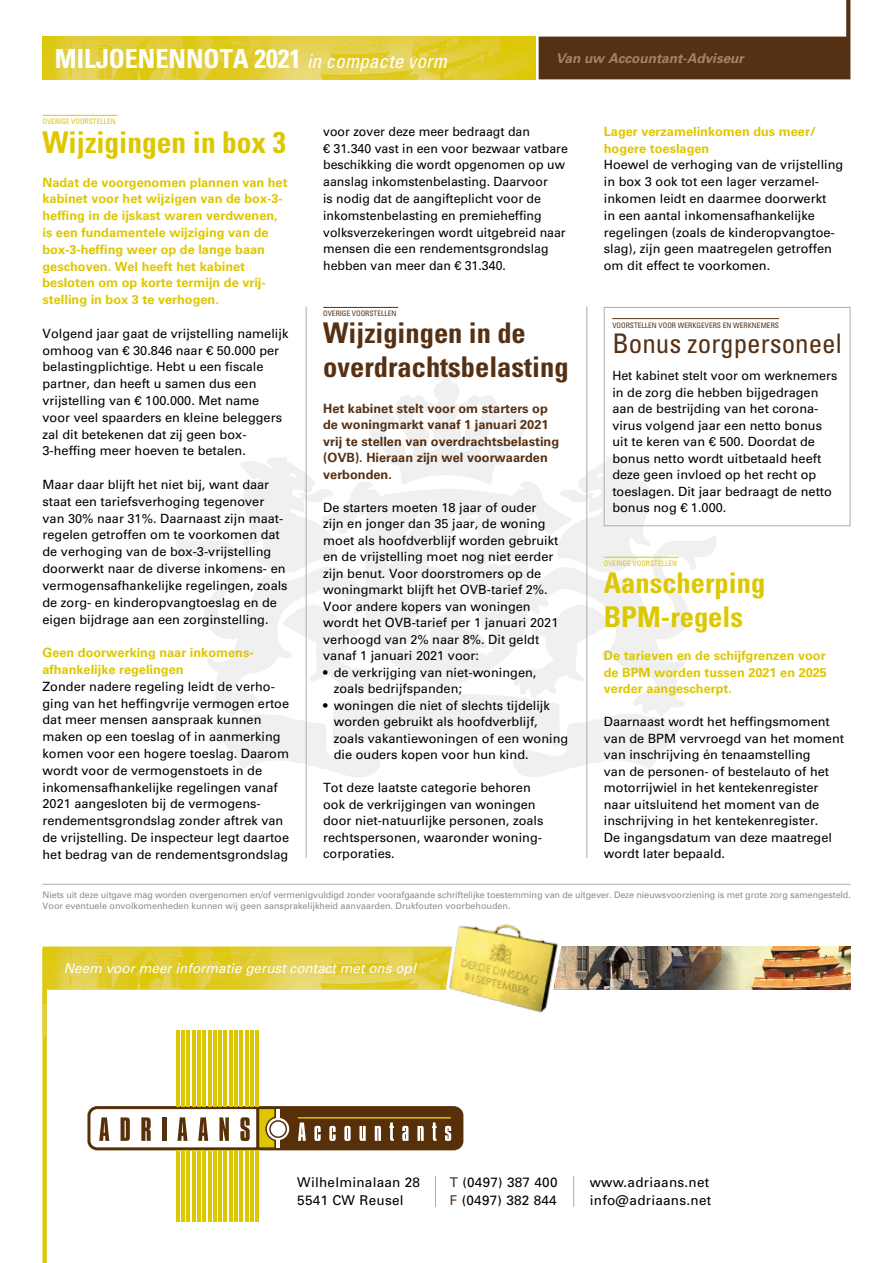
<style>
.page{position:relative;width:893px;height:1263px;background:#fff}
.page>*{position:absolute;margin:0;border:0;box-sizing:border-box;transform-origin:0 0}
.t1{font:700 condensed 30px "Univers LT Std";color:#ddc700}
.t2{font:700 condensed 28.5px/34.2px "Univers LT Std";color:#563013}
.t3{font:700 condensed 28.5px/34.2px "Univers LT Std";color:#ddc700}
.t4{font:condensed 27px "Univers LT Std";color:#563013}
.t5{font:700 condensed 26.25px "Univers LT Std";color:#fff}
.t6{font:13.5px/18px "Univers";letter-spacing:.02em;color:#000}
.t7{font:italic 13.5px "Univers";color:#fff}
.t8{font:italic 700 13.5px "Univers";color:#a18467}
.t9{font:12.75px/16.8px "Univers LT Std";color:#000}
.t10{font:700 12.75px/16.8px "Univers LT Std";color:#ddc700}
.t11{font:700 12.75px/16.5px "Univers LT Std";color:#563013}
.t12{font:9px/10.8px "Univers";letter-spacing:-.01em;color:#8d8d89}
.t13{font:condensed 7.5px "Univers LT Std";color:#563013}
.t14{font:condensed 7.5px "Univers LT Std";color:#ddc700}
.s1{font-weight:400;font-style:italic;font-size:19.5px}
.s2{color:#563013}
</style>
<div class="page">
<svg style="left:43px;top:1037px;width:421px;height:226px"></svg>
<img style="left:43px;top:947px;width:397px;height:90px">
<img style="left:568px;top:947px;width:282px;height:42px">
<img style="left:440px;top:924px;width:128px;height:89px">
<img style="left:43px;top:37px;width:492px;height:42px">
<svg style="left:539px;top:0;width:311px;height:79px"></svg>
<svg style="left:176px;top:358px;width:543px;height:423px"></svg>
<hr style="left:43px;top:884px;width:807px;height:1px;background:#afadaa">
<svg style="left:87px;top:1104px;width:376px;height:48px"></svg>
<hr style="left:176px;top:1030px;width:3px;height:76px;background:#ddc700">
<hr style="left:182px;top:1030px;width:3px;height:76px;background:#ddc700">
<hr style="left:187px;top:1030px;width:3px;height:76px;background:#ddc700">
<hr style="left:192px;top:1030px;width:3px;height:76px;background:#ddc700">
<hr style="left:197px;top:1030px;width:3px;height:76px;background:#ddc700">
<hr style="left:203px;top:1030px;width:3px;height:76px;background:#ddc700">
<hr style="left:208px;top:1030px;width:3px;height:76px;background:#ddc700">
<hr style="left:213px;top:1030px;width:3px;height:76px;background:#ddc700">
<hr style="left:219px;top:1030px;width:3px;height:76px;background:#ddc700">
<hr style="left:224px;top:1030px;width:3px;height:76px;background:#ddc700">
<hr style="left:229px;top:1030px;width:3px;height:76px;background:#ddc700">
<hr style="left:235px;top:1030px;width:3px;height:76px;background:#ddc700">
<hr style="left:240px;top:1030px;width:3px;height:76px;background:#ddc700">
<hr style="left:245px;top:1030px;width:3px;height:76px;background:#ddc700">
<hr style="left:250px;top:1030px;width:3px;height:76px;background:#ddc700">
<hr style="left:256px;top:1030px;width:3px;height:76px;background:#ddc700">
<hr style="left:176px;top:1150px;width:3px;height:71px;background:#ddc700">
<hr style="left:182px;top:1150px;width:3px;height:71px;background:#ddc700">
<hr style="left:187px;top:1150px;width:3px;height:71px;background:#ddc700">
<hr style="left:192px;top:1150px;width:3px;height:71px;background:#ddc700">
<hr style="left:197px;top:1150px;width:3px;height:71px;background:#ddc700">
<hr style="left:203px;top:1150px;width:3px;height:71px;background:#ddc700">
<hr style="left:208px;top:1150px;width:3px;height:71px;background:#ddc700">
<hr style="left:213px;top:1150px;width:3px;height:71px;background:#ddc700">
<hr style="left:219px;top:1150px;width:3px;height:71px;background:#ddc700">
<hr style="left:224px;top:1150px;width:3px;height:71px;background:#ddc700">
<hr style="left:229px;top:1150px;width:3px;height:71px;background:#ddc700">
<hr style="left:235px;top:1150px;width:3px;height:71px;background:#ddc700">
<hr style="left:240px;top:1150px;width:3px;height:71px;background:#ddc700">
<hr style="left:245px;top:1150px;width:3px;height:71px;background:#ddc700">
<hr style="left:250px;top:1150px;width:3px;height:71px;background:#ddc700">
<hr style="left:256px;top:1150px;width:3px;height:71px;background:#ddc700">
<hr style="left:298px;top:1117px;width:152px;height:1px;background:#ddc700">
<hr style="left:276px;top:1109px;width:4px;height:38px;background:#fff">
<div style="left:269px;top:1120px;width:18px;height:18px;border:2px solid #572f08;border-radius:50%"></div>
<hr style="left:435px;top:1176px;width:1px;height:31px;background:#afadaa">
<hr style="left:573px;top:1176px;width:1px;height:31px;background:#afadaa">
<hr style="left:43px;top:115px;width:75px;height:1px;background:#ddc700">
<hr style="left:323px;top:307px;width:75px;height:1px;background:#563013">
<hr style="left:604px;top:557px;width:75px;height:1px;background:#ddc700">
<hr style="left:612px;top:318px;width:167px;height:1px;background:#563013">
<hr style="left:306px;top:307px;width:1px;height:551px;background:#afadaa">
<hr style="left:586px;top:307px;width:1px;height:551px;background:#afadaa">
<div style="left:604px;top:307px;width:246px;height:219px;border:1px solid #afadaa"></div>
<h3 class="t5" style="left:55px;top:42px;width:393px">MILJOENENNOTA 2021 <span class="s1">in compacte vorm</span></h3>
<p class="t8" style="left:556px;top:50px;width:190px">Van uw Accountant-Adviseur</p>
<p class="t14" style="left:43px;top:117px;width:75px">OVERIGE VOORSTELLEN</p>
<h1 class="t1" style="left:43px;top:124px;width:245px">Wijzigingen in box 3</h1>
<p class="t10" style="left:43px;top:174px;width:247px">Nadat de voorgenomen plannen van het kabinet voor het wijzigen van de box-3- heffing in de ijskast waren verdwenen, is een fundamentele wijziging van de box-3-heffing weer op de lange baan geschoven. Wel heeft het kabinet besloten om op korte termijn de vrij&shy;stelling in box 3 te verhogen.</p>
<p class="t9" style="left:43px;top:325px;width:247px">Volgend jaar gaat de vrijstelling namelijk omhoog van € 30.846 naar € 50.000 per belastingplichtige. Hebt u een fiscale partner, dan heeft u samen dus een vrijstelling van € 100.000. Met name voor veel spaarders en kleine beleggers zal dit betekenen dat zij geen box-3-heffing meer hoeven te betalen.</p>
<p class="t9" style="left:43px;top:476px;width:247px">Maar daar blijft het niet bij, want daar staat een tariefsverhoging tegenover van 30% naar 31%. Daarnaast zijn maat&shy;regelen getroffen om te voorkomen dat de verhoging van de box-3-vrijstelling doorwerkt naar de diverse inkomens- en vermogensafhankelijke regelingen, zoals de zorg- en kinderopvangtoeslag en de eigen bijdrage aan een zorginstelling.</p>
<p class="t10" style="left:43px;top:644px;width:213px">Geen doorwerking naar inkomens&shy;afhankelijke regelingen</p>
<p class="t9" style="left:43px;top:678px;width:248px">Zonder nadere regeling leidt de verho&shy;ging van het heffingvrije vermogen ertoe dat meer mensen aanspraak kunnen maken op een toeslag of in aanmerking komen voor een hogere toeslag. Daarom wordt voor de vermogenstoets in de inkomensafhankelijke regelingen vanaf 2021 aangesloten bij de vermogens&shy;rendementsgrondslag zonder aftrek van de vrijstelling. De inspecteur legt daartoe het bedrag van de rendementsgrondslag</p>
<p class="t9" style="left:323px;top:123px;width:246px">voor zover deze meer bedraagt dan<br>€ 31.340 vast in een voor bezwaar vatbare beschikking die wordt opgenomen op uw aanslag inkomstenbelasting. Daarvoor<br>is nodig dat de aangifteplicht voor de inkomstenbelasting en premieheffing volksverzekeringen wordt uitgebreid naar mensen die een rendementsgrondslag hebben van meer dan € 31.340.</p>
<p class="t10" style="left:604px;top:123px;width:213px">Lager verzamelinkomen dus meer/ hogere toeslagen</p>
<p class="t9" style="left:604px;top:157px;width:241px">Hoewel de verhoging van de vrijstelling in box 3 ook tot een lager verzamel&shy;inkomen leidt en daarmee doorwerkt<br>in een aantal inkomensafhankelijke regelingen (zoals de kinderopvangtoe&shy;slag), zijn geen maatregelen getroffen om dit effect te voorkomen.</p>
<p class="t13" style="left:323px;top:309px;width:75px">OVERIGE VOORSTELLEN</p>
<h2 class="t2" style="left:323px;top:316px;width:247px">Wijzigingen in de overdrachtsbelasting</h2>
<p class="t11" style="left:323px;top:400px;width:237px">Het kabinet stelt voor om starters op de woningmarkt vanaf 1 januari 2021 vrij te stellen van overdrachtsbelasting (OVB). Hieraan zijn wel voorwaarden verbonden.</p>
<p class="t9" style="left:323px;top:499px;width:237px">De starters moeten 18 jaar of ouder zijn en jonger dan 35 jaar, de woning moet als hoofdverblijf worden gebruikt en de vrijstelling moet nog niet eerder zijn benut. Voor doorstromers op de woningmarkt blijft het OVB-tarief 2%.<br>Voor andere kopers van woningen wordt het OVB-tarief per 1 januari 2021 verhoogd van 2% naar 8%. Dit geldt vanaf 1 januari 2021 voor:</p>
<p class="t9" style="left:334px;top:664px;width:204px;text-indent:-11px">• de verkrijging van niet-woningen, zoals bedrijfspanden;</p>
<p class="t9" style="left:334px;top:697px;width:236px;text-indent:-11px">• woningen die niet of slechts tijdelijk worden gebruikt als hoofdverblijf, zoals vakantiewoningen of een woning die ouders kopen voor hun kind.</p>
<p class="t9" style="left:323px;top:779px;width:222px">Tot deze laatste categorie behoren ook de verkrijgingen van woningen door niet-natuurlijke personen, zoals rechtspersonen, waaronder woning&shy;corporaties.</p>
<p class="t13" style="left:612px;top:320px;width:168px">VOORSTELLEN VOOR WERKGEVERS EN WERKNEMERS</p>
<h3 class="t4" style="left:612px;top:326px;width:231px">Bonus zorgpersoneel</h3>
<p class="t9" style="left:612px;top:367px;width:226px">Het kabinet stelt voor om werknemers in de zorg die hebben bijgedragen aan de bestrijding van het corona&shy;virus volgend jaar een netto bonus uit te keren van € 500. Doordat de bonus netto wordt uitbetaald heeft deze geen invloed op het recht op toeslagen. Dit jaar bedraagt de netto bonus nog € 1.000.</p>
<p class="t14" style="left:604px;top:559px;width:75px">OVERIGE VOORSTELLEN</p>
<h2 class="t3" style="left:604px;top:566px;width:163px">Aanscherping<br>BPM-regels</h2>
<p class="t10" style="left:604px;top:647px;width:225px;text-align:justify">De tarieven en de schijfgrenzen voor de BPM worden tussen 2021 en 2025 verder aangescherpt.</p>
<p class="t9" style="left:604px;top:713px;width:242px">Daarnaast wordt het heffingsmoment van de BPM vervroegd van het moment van inschrijving én tenaamstelling<br>van de personen- of bestelauto of het motorrijwiel in het kentekenregister naar uitsluitend het moment van de inschrijving in het kentekenregister.<br>De ingangsdatum van deze maatregel wordt later bepaald.</p>
<p class="t12" style="left:43px;top:889px;width:810px">Niets uit deze uitgave mag worden overgenomen en/of vermenigvuldigd zonder voorafgaande schriftelijke toestemming van de uitgever. Deze nieuwsvoorziening is met grote zorg samengesteld.<br>Voor eventuele onvolkomenheden kunnen wij geen aansprakelijkheid aanvaarden. Drukfouten voorbehouden.</p>
<p class="t7" style="left:64px;top:960px;width:355px">Neem voor meer informatie gerust contact met ons op!</p>
<p class="t6" style="left:297px;top:1173px;width:124px">Wilhelminalaan 28<br>5541 CW Reusel</p>
<p class="t6" style="left:450px;top:1173px;width:109px"><span class="s2">T</span> (0497) 387 400<br><span class="s2">F</span> (0497) 382 844</p>
<p class="t6" style="left:590px;top:1173px;width:123px">www.adriaans.net info@adriaans.net</p>
</div>
